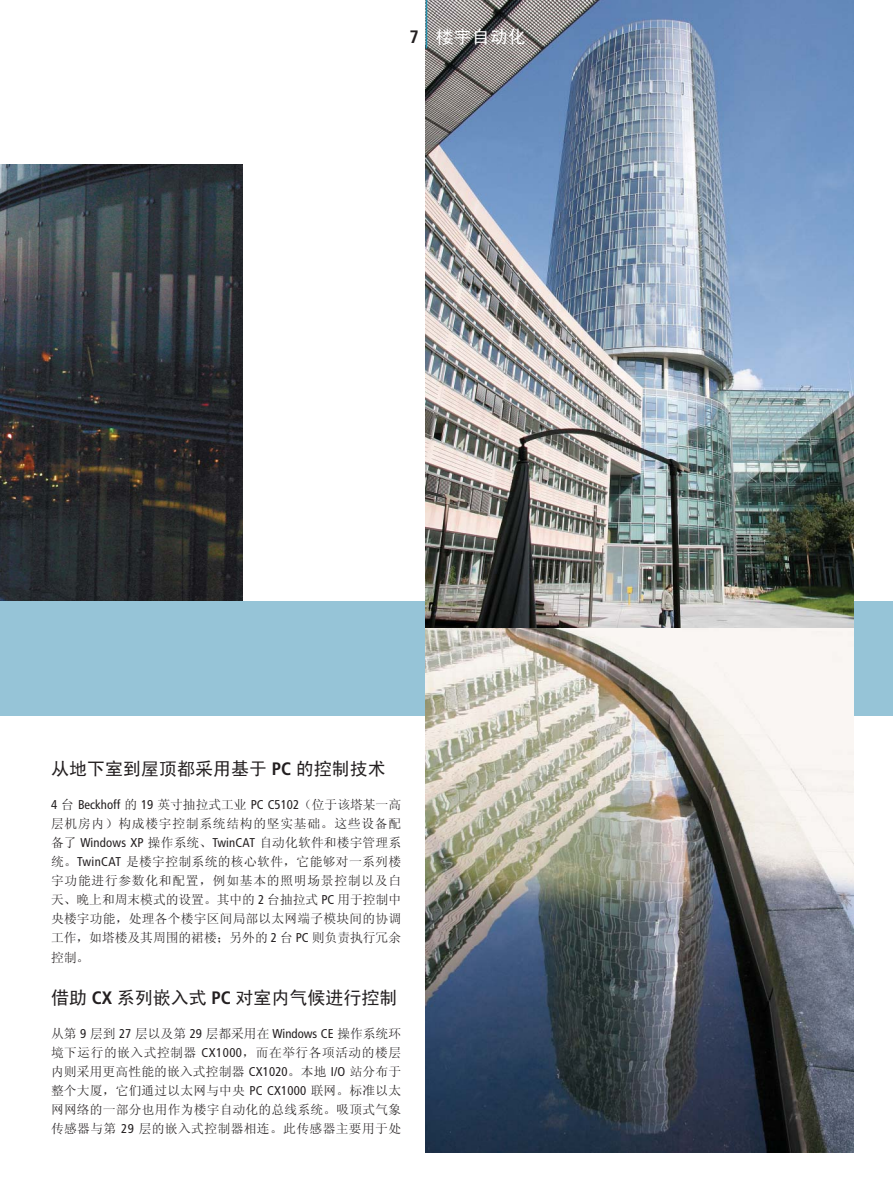
<style>
.page{position:relative;width:893px;height:1191px;background:#fff}
.page>*{position:absolute;margin:0;border:0;box-sizing:border-box;transform-origin:0 0}
.t1{font:18px "Sim Hei";color:#231f20}
.t2{font:18px "Sim Hei";color:#fff}
.t3{font:12.75px/19px "Sim Sun";letter-spacing:.02em;color:#231f20;text-align:justify}
.t4{font:condensed 12.75px "Frutiger";color:#231f20}
.s1{font-family:"Frutiger";font-weight:700;font-stretch:condensed;color:#231f20}
.s2{font-family:"Frutiger";font-weight:700;font-stretch:condensed}
.s3{font-family:"Sim Sun";font-stretch:normal}
.s4{font-family:"Frutiger";font-stretch:condensed}
</style>
<div class="page">
<img style="left:0;top:164px;width:242px;height:437px">
<div style="left:0;top:601px;width:893px;height:114px;background:#96c4d7"></div>
<img style="left:426px;top:0;width:428px;height:1152px">
<hr style="left:426px;top:0;width:1px;height:48px;background:#238fac">
<h1 class="t2" style="left:409px;top:27px;width:118px"><span class="s1">7</span> 楼宇自动化</h1>
<h1 class="t1" style="left:51px;top:760px;width:336px">从地下室到屋顶都采用基于 <span class="s2">PC</span> 的控制技术</h1>
<p class="t4" style="left:51px;top:799px;width:352px">4 <span class="s3">台</span> Beckhoff <span class="s3">的</span> 19 <span class="s3">英寸抽拉式工业</span> PC C5102<span class="s3">（位于该塔某一高</span></p>
<p class="t3" style="left:51px;top:814px;width:352px">层机房内）构成楼宇控制系统结构的坚实基础。这些设备配备了 <span class="s4">Windows XP</span> 操作系统、<span class="s4">TwinCAT</span> 自动化软件和楼宇管理系统。<span class="s4">TwinCAT</span> 是楼宇控制系统的核心软件，它能够对一系列楼宇功能进行参数化和配置，例如基本的照明场景控制以及白天、晚上和周末模式的设置。其中的 <span class="s4">2</span> 台抽拉式 <span class="s4">PC</span> 用于控制中央楼宇功能，处理各个楼宇区间局部以太网端子模块间的协调工作，如塔楼及其周围的裙楼；另外的 <span class="s4">2</span> 台 <span class="s4">PC</span> 则负责执行冗余控制。</p>
<h1 class="t1" style="left:51px;top:988px;width:348px">借助 <span class="s2">CX</span> 系列嵌入式 <span class="s2">PC</span> 对室内气候进行控制</h1>
<p class="t3" style="left:51px;top:1023px;width:352px">从第 <span class="s4">9</span> 层到 <span class="s4">27</span> 层以及第 <span class="s4">29</span> 层都采用在 <span class="s4">Windows CE</span> 操作系统环境下运行的嵌入式控制器 <span class="s4">CX1000</span>，而在举行各项活动的楼层内则采用更高性能的嵌入式控制器 <span class="s4">CX1020</span>。本地 <span class="s4">I/O</span> 站分布于整个大厦，它们通过以太网与中央 <span class="s4">PC CX1000</span> 联网。标准以太网网络的一部分也用作为楼宇自动化的总线系统。吸顶式气象传感器与第 <span class="s4">29</span> 层的嵌入式控制器相连。此传感器主要用于处</p>
</div>
